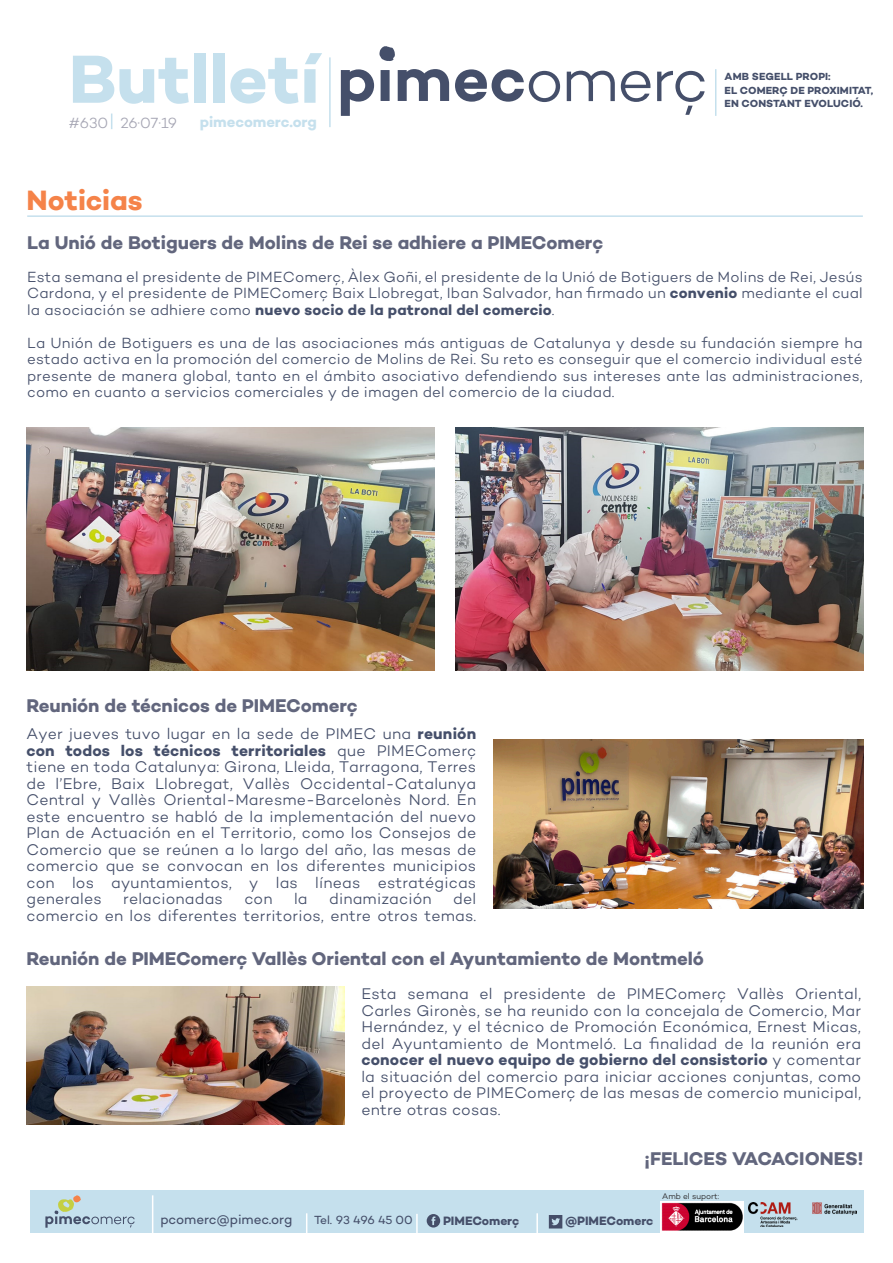
<style>
.page{position:relative;width:893px;height:1263px;background:#fff}
.page>*{position:absolute;margin:0;border:0;box-sizing:border-box;transform-origin:0 0}
.t1{font:700 69.15px "Campton";color:#c5e0ed}
.titols_taronges{font:700 28.5px "Campton";color:#f58349}
.titol_noticies{font:700 18.75px "Campton";letter-spacing:-.005em;color:#62667d}
.titol_noticies-2{font:300 15.75px/16.5px "Campton";letter-spacing:.01em;color:#454f6a;text-align:justify}
.t2{font:300 15px/16.5px "Campton";letter-spacing:.01em;color:#454f6a;text-align:justify}
.t3{font:700 15px "Campton";letter-spacing:-.005em;color:#c5e0ed}
.t4{font:300 15px "Campton";letter-spacing:-.01em;color:#a6a6b4}
.t5{font:13.5px "Campton";letter-spacing:-.01em;color:#454f6a}
.t6{font:700 12.3px "Campton";letter-spacing:-.01em;color:#454f6a}
.t7{font:12px "Campton";letter-spacing:-.015em;color:#454f6a}
.t8{font:700 10.5px/13.5px "Campton";letter-spacing:.01em;color:#454f6a}
.t9{font:300 8.25px "Campton";color:#231f20}
.s1{font-weight:700}
</style>
<div class="page">
<div style="left:30px;top:1190px;width:834px;height:43px;background:#c5e0ed"></div>
<hr style="left:329px;top:57px;width:2px;height:70px;background:#c5e0ed">
<hr style="left:715px;top:69px;width:1px;height:47px;background:#c5e0ed">
<svg style="left:45px;top:1195px;width:90px;height:33px"></svg>
<hr style="left:152px;top:1195px;width:1px;height:58px;background:#fff">
<hr style="left:306px;top:1213px;width:1px;height:33px;background:#fff">
<hr style="left:536px;top:1213px;width:2px;height:33px;background:#fff">
<hr style="left:416px;top:1214px;width:2px;height:32px;background:#fff">
<svg style="left:549px;top:1215px;width:13px;height:13px"></svg>
<div style="left:427px;top:1214px;width:13px;height:13px;background:#454e69;border-radius:50%"></div>
<svg style="left:431px;top:1216px;width:4px;height:9px"></svg>
<svg style="left:341px;top:69px;width:364px;height:47px"></svg>
<svg style="left:379px;top:46px;width:16px;height:15px"></svg>
<hr style="left:27px;top:215px;width:836px;height:2px;background:#c5e0ed">
<img style="left:748px;top:1202px;width:108px;height:25px">
<img style="left:661px;top:1201px;width:82px;height:31px">
<svg style="left:111px;top:114px;width:1px;height:15px"></svg>
<img style="left:455px;top:427px;width:408px;height:244px">
<img style="left:493px;top:740px;width:370px;height:169px">
<img style="left:27px;top:986px;width:317px;height:139px">
<img style="left:26px;top:427px;width:409px;height:244px">
<p class="t1" style="left:69px;top:35px;width:252px">Butlletí</p>
<p class="t4" style="left:69px;top:113px;width:110px">#630 26·07·19</p>
<p class="titols_taronges" style="left:26px;top:182px;width:118px">Noticias</p>
<p class="t3" style="left:200px;top:112px;width:119px">pimecomerc.org</p>
<p class="t8" style="left:725px;top:70px;width:107px">AMB SEGELL PROPI:</p>
<p class="t8" style="left:725px;top:83px;width:150px">EL COMERÇ DE PROXIMITAT,<br>EN CONSTANT EVOLUCIÓ.</p>
<p class="titol_noticies" style="left:27px;top:231px;width:577px">La Unió de Botiguers de Molins de Rei se adhiere a PIMEComerç</p>
<p class="t2" style="left:27px;top:268px;width:837px">Esta semana el presidente de PIMEComerç, Àlex Goñi, el presidente de la Unió de Botiguers de Molins de Rei, Jesús Cardona, y el presidente de PIMEComerç Baix Llobregat, Iban Salvador, han firmado un <span class="s1">convenio</span> mediante el cual la asociación se adhiere como <span class="s1">nuevo socio de la patronal del comercio</span>.</p>
<p class="t2" style="left:27px;top:334px;width:837px">La Unión de Botiguers es una de las asociaciones más antiguas de Catalunya y desde su fundación siempre ha estado activa en la promoción del comercio de Molins de Rei. Su reto es conseguir que el comercio individual esté presente de manera global, tanto en el ámbito asociativo defendiendo sus intereses ante las administraciones, como en cuanto a servicios comerciales y de imagen del comercio de la ciudad.</p>
<p class="titol_noticies" style="left:26px;top:694px;width:333px">Reunión de técnicos de PIMEComerç</p>
<p class="titol_noticies-2" style="left:26px;top:725px;width:451px">Ayer jueves tuvo lugar en la sede de PIMEC una <span class="s1">reunión con todos los técnicos territoriales</span> que PIMEComerç tiene en toda Catalunya: Girona, Lleida, Tarragona, Terres de l’Ebre, Baix Llobregat, Vallès Occidental-Catalunya Central y Vallès Oriental-Maresme-Barcelonès Nord. En este encuentro se habló de la implementación del nuevo Plan de Actuación en el Territorio, como los Consejos de Comercio que se reúnen a lo largo del año, las mesas de comercio que se convocan en los diferentes municipios con los ayuntamientos, y las líneas estratégicas generales</p>
<p class="titol_noticies-2" style="left:26px;top:890px;width:451px;text-align:right">del<br>comercio en los diferentes territorios, entre otros temas.</p>
<p class="titol_noticies-2" style="left:123px;top:890px;width:101px">relacionadas</p>
<p class="titol_noticies-2" style="left:244px;top:890px;width:30px">con</p>
<p class="titol_noticies-2" style="left:294px;top:890px;width:15px">la</p>
<p class="titol_noticies-2" style="left:329px;top:890px;width:104px">dinamización</p>
<p class="titol_noticies" style="left:26px;top:947px;width:679px">Reunión de PIMEComerç Vallès Oriental con el Ayuntamiento de Montmeló</p>
<p class="titol_noticies-2" style="left:361px;top:985px;width:501px">Esta semana el presidente de PIMEComerç Vallès Oriental, Carles Gironès, se ha reunido con la concejala de Comercio, Mar Hernández, y el técnico de Promoción Económica, Ernest Micas, del Ayuntamiento de Montmeló. La finalidad de la reunión era <span class="s1">conocer el nuevo equipo de gobierno del consistorio</span> y comentar la situación del comercio para iniciar acciones conjuntas, como el proyecto de PIMEComerç de las mesas de comercio municipal, entre otras cosas.</p>
<p class="titol_noticies" style="left:645px;top:1147px;width:220px">¡FELICES VACACIONES!</p>
<p class="t5" style="left:160px;top:1211px;width:133px">pcomerc@pimec.org</p>
<p class="t7" style="left:314px;top:1212px;width:100px">Tel. 93 496 45 00</p>
<p class="t6" style="left:443px;top:1213px;width:78px">PIMEComerç</p>
<p class="t6" style="left:565px;top:1213px;width:90px">@PIMEComerc</p>
<p class="t9" style="left:662px;top:1191px;width:59px">Amb el suport:</p>
</div>
